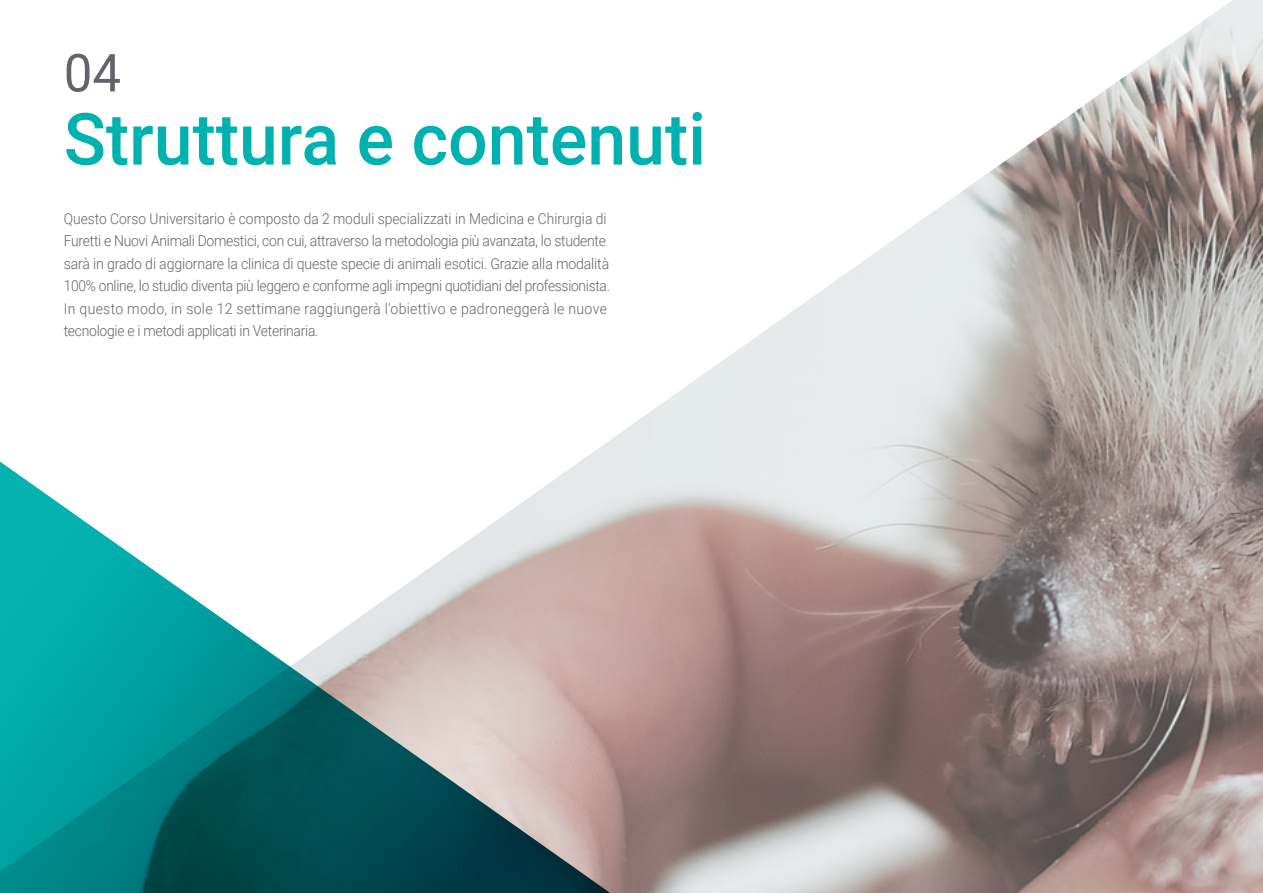
<style>
.page{position:relative;width:1263px;height:893px;background:#fff}
.page>*{position:absolute;margin:0;border:0;box-sizing:border-box;transform-origin:0 0}
.t1{font:500 72px "Roboto";color:#00b2af}
.t2{font:52.5px "Roboto";color:#61646a}
.t3{font:300 15px/22.5px "Roboto";letter-spacing:-.01em;color:#61646a;scale:.92 1}
</style>
<div class="page">
<img style="left:602px;top:0;width:661px;height:893px">
<svg style="left:0;top:446px;width:640px;height:447px"></svg>
<h2 class="t2" style="left:64px;top:36px;width:59px">04</h2>
<h1 class="t1" style="left:64px;top:89px;width:644px">Struttura e contenuti</h1>
<p class="t3" style="left:64px;top:207px;width:595px">Questo Corso Universitario è composto da 2 moduli specializzati in Medicina e Chirurgia di Furetti e Nuovi Animali Domestici, con cui, attraverso la metodologia più avanzata, lo studente sarà in grado di aggiornare la clinica di queste specie di animali esotici. Grazie alla modalità 100% online, lo studio diventa più leggero e conforme agli impegni quotidiani del professionista.<br>In questo modo, in sole 12 settimane raggiungerà l'obiettivo e padroneggerà le nuove tecnologie e i metodi applicati in Veterinaria.</p>
</div>
